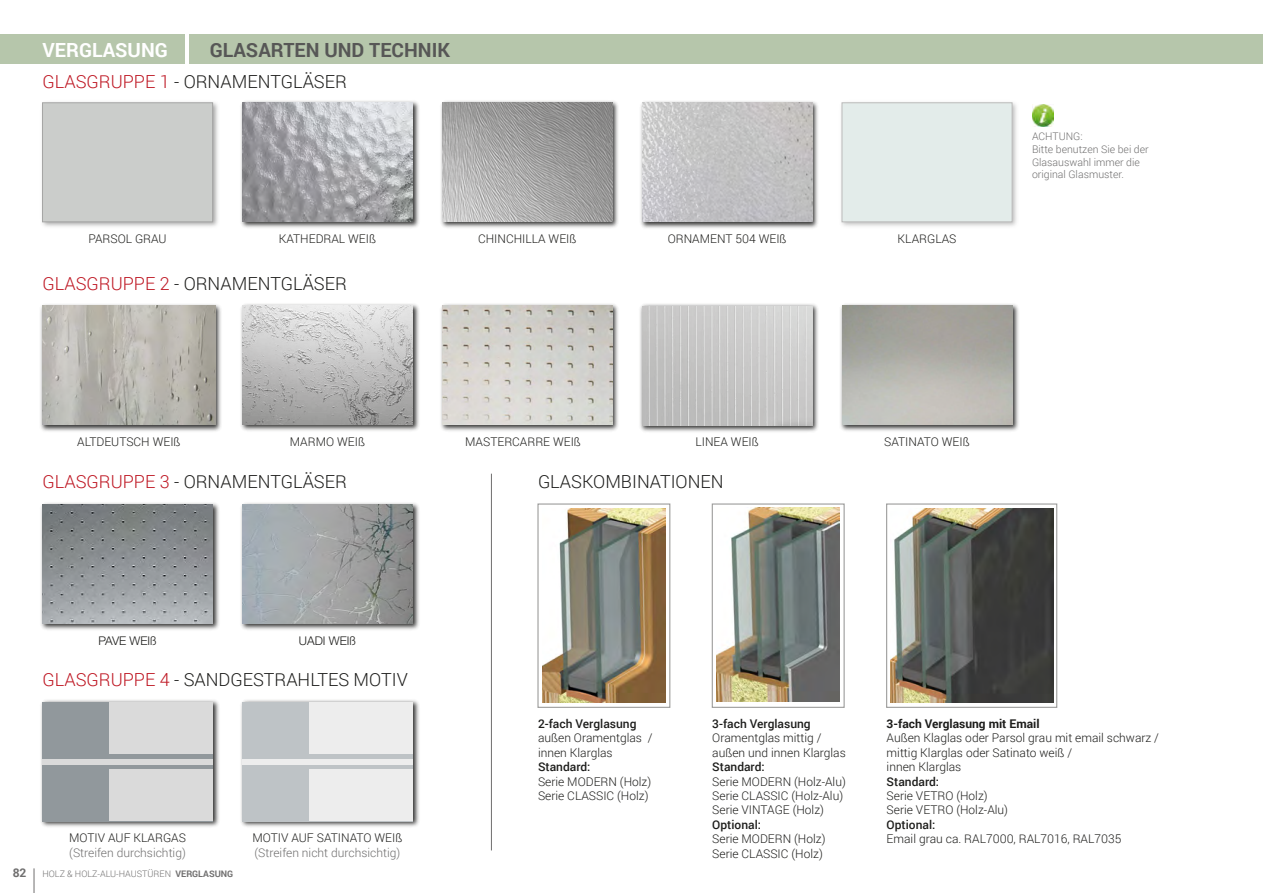
<style>
.page{position:relative;width:1263px;height:893px;background:#fff}
.page>*{position:absolute;margin:0;border:0;box-sizing:border-box;transform-origin:0 0}
.t1{font:700 19.5px "Roboto";color:#575756}
.t2{font:700 19.5px "Roboto";color:#fff}
.t3{font:300 18px "Roboto";color:#1d1d1b}
.t4{font:300 12px/14.4px "Roboto";color:#1d1d1b}
.t5{font:500 12px "Roboto";color:#1d1d1b}
.t6{font:300 12px "Roboto";color:#706f6f}
.t7{font:700 12px "Roboto";color:#1d1d1b}
.t8{font:300 12px "Helvetica Neue";color:#1d1d1b}
.t9{font:700 12px "Roboto";color:#706f6f}
.t10{font:300 10.5px/12.6px "Roboto";color:#706f6f}
.t11{font:300 9px "Roboto";color:#706f6f}
.s1{color:#be1622}
.s2{font-weight:700}
</style>
<div class="page">
<svg style="left:34px;top:868px;width:1px;height:25px"></svg>
<div style="left:0;top:34px;width:1263px;height:30px;background:#b6c6ab"></div>
<hr style="left:185px;top:32px;width:4px;height:34px;background:#fff">
<img style="left:640px;top:101px;width:178px;height:127px">
<img style="left:642px;top:103px;width:170px;height:119px">
<img style="left:40px;top:304px;width:181px;height:127px">
<img style="left:43px;top:306px;width:172px;height:119px">
<img style="left:840px;top:304px;width:179px;height:127px">
<img style="left:842px;top:306px;width:170px;height:119px">
<img style="left:441px;top:304px;width:177px;height:127px">
<img style="left:442px;top:306px;width:170px;height:119px">
<img style="left:41px;top:503px;width:178px;height:127px">
<img style="left:43px;top:504px;width:170px;height:119px">
<img style="left:241px;top:304px;width:178px;height:127px">
<img style="left:242px;top:306px;width:170px;height:119px">
<img style="left:241px;top:503px;width:178px;height:127px">
<img style="left:242px;top:504px;width:170px;height:119px">
<img style="left:241px;top:101px;width:178px;height:127px">
<img style="left:242px;top:103px;width:170px;height:119px">
<img style="left:441px;top:101px;width:177px;height:127px">
<img style="left:442px;top:103px;width:170px;height:119px">
<img style="left:841px;top:102px;width:176px;height:124px">
<div style="left:842px;top:103px;width:170px;height:119px;background:#e3ecea"></div>
<img style="left:42px;top:102px;width:176px;height:125px">
<div style="left:42px;top:103px;width:171px;height:119px;background:#cbcdcb"></div>
<img style="left:41px;top:700px;width:178px;height:127px">
<div style="left:43px;top:702px;width:170px;height:119px;background:#91989c"></div>
<div style="left:109px;top:702px;width:104px;height:51px;background:#dadada"></div>
<div style="left:109px;top:770px;width:104px;height:51px;background:#dadada"></div>
<div style="left:43px;top:759px;width:170px;height:5px;background:#dadada"></div>
<img style="left:241px;top:700px;width:178px;height:127px">
<div style="left:242px;top:702px;width:170px;height:119px;background:#bec3c6"></div>
<div style="left:309px;top:702px;width:103px;height:51px;background:#ededed"></div>
<div style="left:309px;top:770px;width:103px;height:51px;background:#ededed"></div>
<div style="left:242px;top:759px;width:170px;height:5px;background:#ededed"></div>
<hr style="left:491px;top:474px;width:1px;height:376px;background:#706f6f">
<img style="left:890px;top:509px;width:163px;height:193px">
<div style="left:886px;top:503px;width:171px;height:205px;border:1px solid #9d9d9c"></div>
<div style="left:537px;top:503px;width:133px;height:205px;border:1px solid #9d9d9c"></div>
<img style="left:640px;top:304px;width:178px;height:128px">
<img style="left:642px;top:306px;width:170px;height:120px">
<img style="left:542px;top:508px;width:124px;height:195px">
<div style="left:712px;top:503px;width:133px;height:205px;border:1px solid #9d9d9c"></div>
<img style="left:716px;top:507px;width:124px;height:195px">
<img style="left:1033px;top:104px;width:21px;height:22px">
<h1 class="t2" style="left:43px;top:36px;width:127px">VERGLASUNG</h1>
<h1 class="t1" style="left:210px;top:36px;width:242px">GLASARTEN UND TECHNIK</h1>
<h2 class="t3" style="left:43px;top:69px;width:306px"><span class="s1">GLASGRUPPE 1</span> - ORNAMENTGLÄSER</h2>
<p class="t4" style="left:279px;top:231px;width:99px">KATHEDRAL WEIß</p>
<p class="t4" style="left:478px;top:231px;width:100px">CHINCHILLA WEIß</p>
<p class="t4" style="left:668px;top:231px;width:120px">ORNAMENT 504 WEIß</p>
<p class="t4" style="left:898px;top:231px;width:60px">KLARGLAS</p>
<h2 class="t3" style="left:43px;top:271px;width:306px"><span class="s1">GLASGRUPPE 2</span> - ORNAMENTGLÄSER</h2>
<p class="t4" style="left:89px;top:231px;width:80px">PARSOL GRAU</p>
<p class="t4" style="left:77px;top:434px;width:105px">ALTDEUTSCH WEIß</p>
<p class="t4" style="left:290px;top:434px;width:77px">MARMO WEIß</p>
<p class="t4" style="left:465px;top:434px;width:117px">MASTERCARRE WEIß</p>
<p class="t4" style="left:884px;top:434px;width:87px">SATINATO WEIß</p>
<h2 class="t3" style="left:43px;top:469px;width:306px"><span class="s1">GLASGRUPPE 3</span> - ORNAMENTGLÄSER</h2>
<p class="t4" style="left:695px;top:434px;width:65px">LINEA WEIß</p>
<h2 class="t3" style="left:538px;top:469px;width:187px">GLASKOMBINATIONEN</h2>
<p class="t8" style="left:98px;top:633px;width:60px">PAVE WEIß</p>
<p class="t8" style="left:299px;top:633px;width:59px">UADI WEIß</p>
<h2 class="t3" style="left:43px;top:667px;width:367px"><span class="s1">GLASGRUPPE 4</span> - SANDGESTRAHLTES MOTIV</h2>
<p class="t10" style="left:1032px;top:130px;width:118px">ACHTUNG:<br>Bitte benutzen Sie bei der<br>Glasauswahl immer die original Glasmuster.</p>
<p class="t4" style="left:69px;top:830px;width:118px">MOTIV AUF KLARGAS</p>
<p class="t6" style="left:69px;top:844px;width:118px">(Streifen durchsichtig)</p>
<p class="t9" style="left:13px;top:864px;width:15px">82</p>
<p class="t11" style="left:43px;top:868px;width:192px">HOLZ &amp; HOLZ-ALU-HAUSTÜREN <span class="s2">VERGLASUNG</span></p>
<p class="t4" style="left:253px;top:830px;width:151px">MOTIV AUF SATINATO WEIß</p>
<p class="t6" style="left:255px;top:844px;width:147px">(Streifen nicht durchsichtig)</p>
<p class="t5" style="left:538px;top:715px;width:100px">2-fach Verglasung</p>
<p class="t4" style="left:538px;top:731px;width:116px">außen Oramentglas / innen Klarglas</p>
<p class="t5" style="left:538px;top:759px;width:54px">Standard:</p>
<p class="t4" style="left:538px;top:774px;width:115px">Serie MODERN (Holz)<br>Serie CLASSIC (Holz)</p>
<p class="t5" style="left:712px;top:715px;width:100px">3-fach Verglasung</p>
<p class="t4" style="left:712px;top:731px;width:135px">Oramentglas mittig / außen und innen Klarglas</p>
<p class="t5" style="left:712px;top:759px;width:54px">Standard:</p>
<p class="t4" style="left:712px;top:774px;width:135px">Serie MODERN (Holz-Alu)<br>Serie CLASSIC (Holz-Alu)<br>Serie VINTAGE (Holz)</p>
<p class="t5" style="left:712px;top:816px;width:50px">Optional:</p>
<p class="t4" style="left:712px;top:831px;width:115px">Serie MODERN (Holz)<br>Serie CLASSIC (Holz)</p>
<p class="t7" style="left:887px;top:715px;width:154px">3-fach Verglasung mit Email</p>
<p class="t4" style="left:887px;top:731px;width:274px">Außen Klaglas oder Parsol grau mit email schwarz / mittig Klarglas oder Satinato weiß /<br>innen Klarglas</p>
<p class="t5" style="left:887px;top:773px;width:54px">Standard:</p>
<p class="t4" style="left:887px;top:788px;width:123px">Serie VETRO (Holz)<br>Serie VETRO (Holz-Alu)</p>
<p class="t5" style="left:887px;top:816px;width:50px">Optional:</p>
<p class="t4" style="left:887px;top:831px;width:236px">Email grau ca. RAL7000, RAL7016, RAL7035</p>
</div>
